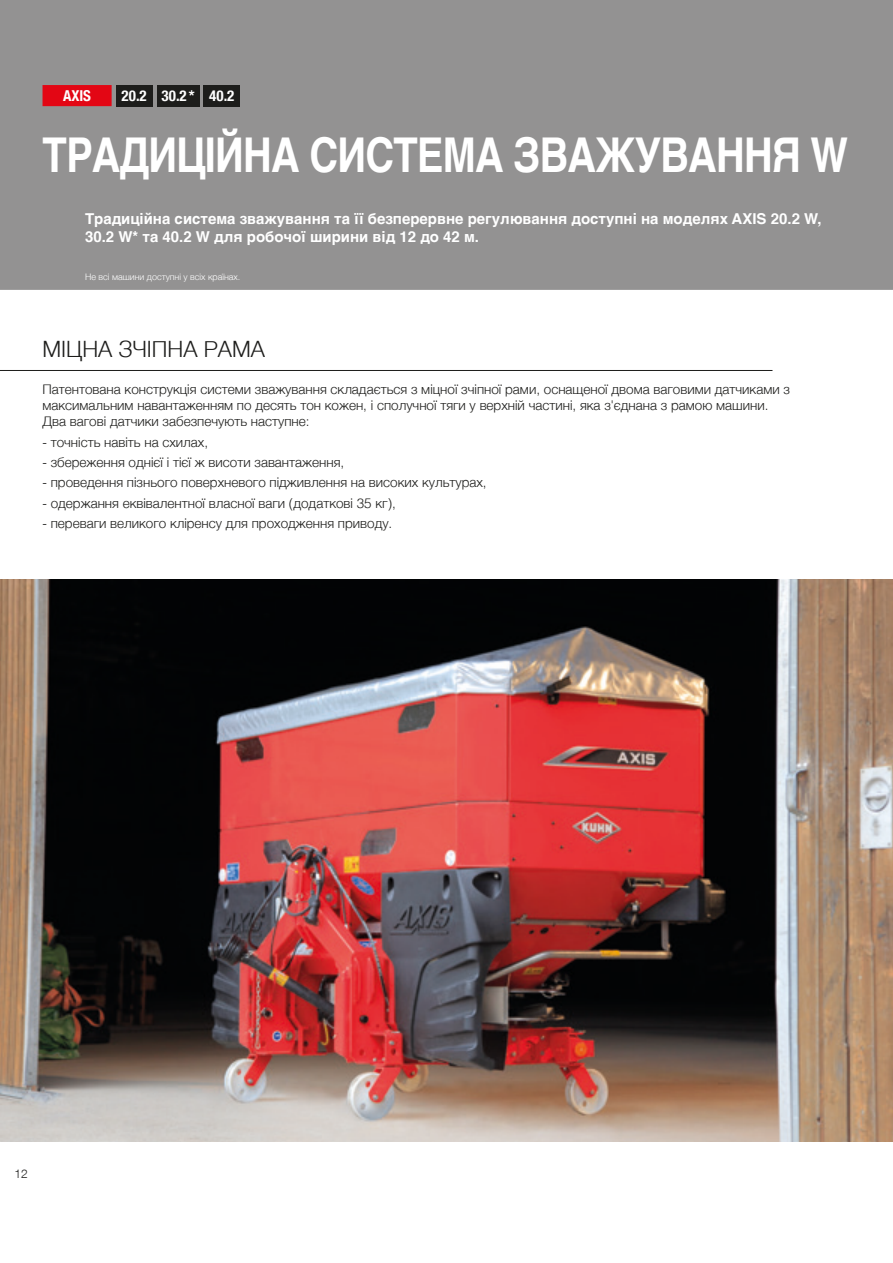
<style>
.page{position:relative;width:893px;height:1263px;background:#fff}
.page>*{position:absolute;margin:0;border:0;box-sizing:border-box;transform-origin:0 0}
.t1{font:700 48px "Helvetica";letter-spacing:-.02em;color:#fff;scale:.83 1}
.t2{font:300 22.5px "Helvetica";color:#1d1d1b}
.t3{font:700 15px/18px "Helvetica";color:#fff}
.t4{font:700 condensed 15px "Helvetica Neue LT Com";color:#fff}
.t5{font:300 13.5px/16.2px "Helvetica";color:#1d1d1b}
.t6{font:300 12px "Helvetica Neue LT Com";color:#1d1d1b}
.t7{font:300 9px "Helvetica";color:#fff}
</style>
<div class="page">
<img style="left:0;top:579px;width:893px;height:563px">
<div style="left:0;top:0;width:893px;height:290px;background:#939292"></div>
<div style="left:116px;top:85px;width:37px;height:21px;background:#1d1d1b"></div>
<div style="left:157px;top:85px;width:42px;height:21px;background:#1d1d1b"></div>
<div style="left:204px;top:85px;width:36px;height:21px;background:#1d1d1b"></div>
<hr style="left:0;top:370px;width:772px;height:1px;background:#1d1d1b">
<p class="t4" style="left:63px;top:87px;width:30px">AXIS</p>
<p class="t4" style="left:122px;top:87px;width:114px">20.2 30.2 * 40.2</p>
<h1 class="t1" style="left:43px;top:116px;width:972px">ТРАДИЦІЙНА СИСТЕМА ЗВАЖУВАННЯ W</h1>
<p class="t3" style="left:85px;top:210px;width:738px">Традиційна система зважування та її безперервне регулювання доступні на моделях AXIS 20.2 W,<br>30.2 W* та 40.2 W для робочої ширини від 12 до 42 м.</p>
<p class="t7" style="left:85px;top:269px;width:157px">Не всі машини доступні у всіх країнах.</p>
<h2 class="t2" style="left:43px;top:330px;width:224px">МІЦНА ЗЧІПНА РАМА</h2>
<p class="t5" style="left:43px;top:380px;width:749px">Патентована конструкція системи зважування складається з міцної зчіпної рами, оснащеної двома ваговими датчиками з максимальним навантаженням по десять тон кожен, і сполучної тяги у верхній частині, яка з'єднана з рамою машини.<br>Два вагові датчики забезпечують наступне:</p>
<p class="t5" style="left:43px;top:433px;width:167px">- точність навіть на схилах,</p>
<p class="t5" style="left:43px;top:453px;width:303px">- збереження однієї і тієї ж висоти завантаження,</p>
<p class="t5" style="left:43px;top:474px;width:446px">- проведення пізнього поверхневого підживлення на високих культурах,</p>
<p class="t5" style="left:43px;top:494px;width:355px">- одержання еквівалентної власної ваги (додаткові 35 кг),</p>
<p class="t5" style="left:43px;top:514px;width:351px">- переваги великого кліренсу для проходження приводу.</p>
<p class="t6" style="left:15px;top:1166px;width:15px">12</p>
</div>
